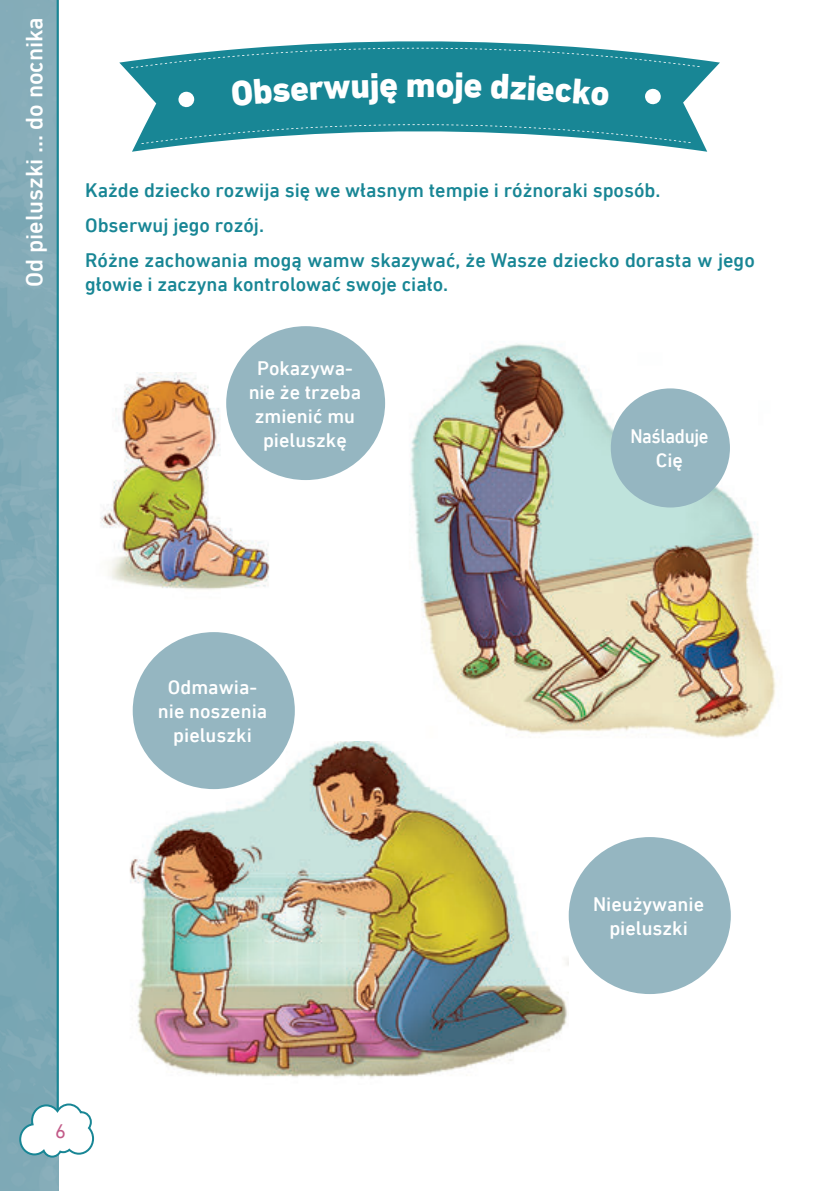
<style>
.page{position:relative;width:840px;height:1191px;background:#fff}
.page>*{position:absolute;margin:0;border:0;box-sizing:border-box;transform-origin:0 0}
.t1{font:800 36px "DIN Next LT Pro";color:#fff}
.t2{font:500 24px "DIN Next LT Pro";color:#fff}
.t3{font:500 20px/24px "DIN Next LT Pro";color:#188695}
.t4{font:500 20px/24px "DIN Next LT Pro";color:#fff;text-align:center}
.t5{font:500 20px "DIN Next LT Pro";letter-spacing:-.02em;color:#fff;scale:.93 1}
.t6{font:20px "DIN Next LT Pro";color:#c25a88}
</style>
<div class="page">
<img style="left:0;top:0;width:59px;height:1191px">
<hr style="left:57px;top:0;width:2px;height:1118px;background:#188695">
<svg style="left:18px;top:1102px;width:77px;height:56px"></svg>
<img style="left:129px;top:742px;width:439px;height:336px">
<img style="left:397px;top:343px;width:379px;height:403px">
<img style="left:100px;top:372px;width:190px;height:218px">
<svg style="left:119px;top:41px;width:600px;height:111px;fill:#188695"></svg>
<svg style="left:141px;top:124px;width:549px;height:20px"></svg>
<div style="left:226px;top:326px;width:159px;height:154px;background:#95b6c1;border-radius:50%"></div>
<div style="left:133px;top:632px;width:162px;height:157px;background:#95b6c1;border-radius:50%"></div>
<div style="left:610px;top:388px;width:119px;height:119px;background:#95b6c1;border-radius:50%"></div>
<div style="left:568px;top:837px;width:162px;height:157px;background:#95b6c1;border-radius:50%"></div>
<svg style="left:131px;top:48px;width:568px;height:58px;background:#298f9d"></svg>
<p class="t2" style="left:20px;top:287px;width:271px;rotate:-90deg">Od pieluszki ... do nocnika</p>
<p class="t1" style="left:149px;top:78px;width:179px">SOMMAIRE</p>
<h1 class="t1" style="left:406px;top:63px;width:31px">m</h1>
<p class="t3" style="left:85px;top:178px;width:576px">Każde dziecko rozwija się we własnym tempie i różnoraki sposób.</p>
<p class="t3" style="left:85px;top:213px;width:180px">Obserwuj jego rozój.</p>
<p class="t3" style="left:85px;top:248px;width:670px">Różne zachowania mogą wamw skazywać, że Wasze dziecko dorasta w jego głowie i zaczyna kontrolować swoje ciało.</p>
<p class="t4" style="left:248px;top:356px;width:114px">Pokazywa&shy;nie że trzeba zmienić mu pieluszkę</p>
<p class="t5" style="left:630px;top:425px;width:85px">Naśladuje</p>
<p class="t4" style="left:655px;top:448px;width:29px">Cię</p>
<p class="t4" style="left:158px;top:675px;width:111px">Odmawia&shy;nie noszenia pieluszki</p>
<p class="t6" style="left:55px;top:1119px;width:12px">6</p>
<p class="t4" style="left:592px;top:892px;width:112px">Nieużywanie pieluszki</p>
</div>
